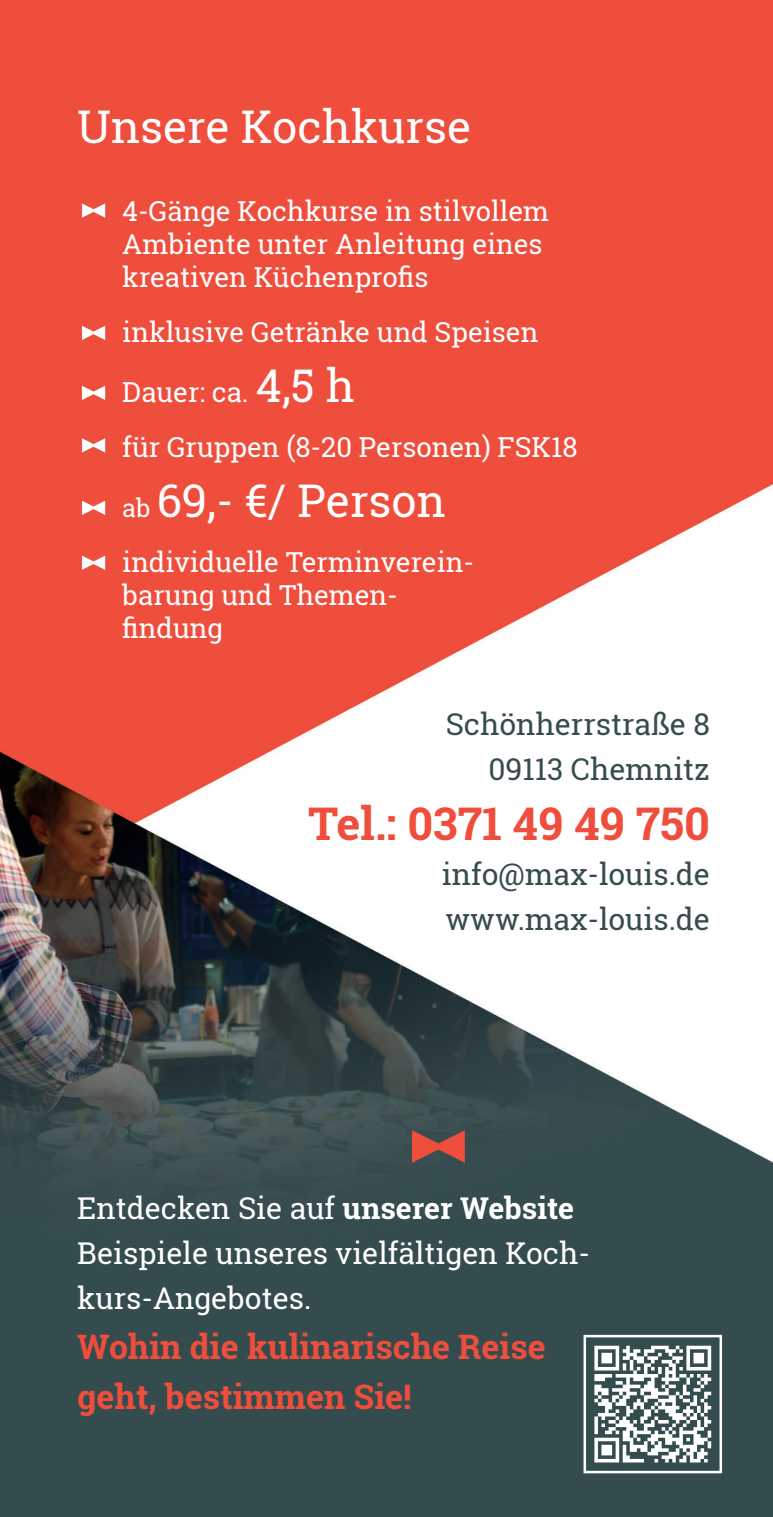
<style>
.page{position:relative;width:773px;height:1517px;background:#fff}
.page>*{position:absolute;margin:0;border:0;box-sizing:border-box;transform-origin:0 0}
.t1{font:45px "Roboto Slab";color:#fff}
.t2{font:700 45px "Roboto Slab";color:#ef4e3c}
.t3{font:700 33.75px/50px "Roboto Slab";color:#ef4e3c}
.t4{font:30px/45px "Roboto Slab";color:#fff}
.t5{font:30px/45px "Roboto Slab";color:#364c4e;text-align:right}
.t6{font:27.5px/33px "Roboto Slab";color:#fff}
.s1{font-size:45px}
.s2{font-size:25px}
.s3{font-weight:700}
</style>
<div class="page">
<img style="left:0;top:0;width:772px;height:1517px">
<svg style="left:412px;top:1130px;width:53px;height:32px;background:#a54d43"></svg>
<svg style="left:82px;top:203px;width:23px;height:15px"></svg>
<svg style="left:82px;top:326px;width:23px;height:14px"></svg>
<svg style="left:82px;top:386px;width:23px;height:14px"></svg>
<svg style="left:82px;top:438px;width:23px;height:14px"></svg>
<svg style="left:82px;top:501px;width:23px;height:14px"></svg>
<svg style="left:82px;top:555px;width:23px;height:15px"></svg>
<div style="left:583px;top:1334px;width:139px;height:139px;border:2px solid #fff"></div>
<svg style="left:594px;top:1345px;width:117px;height:117px"></svg>
<h1 class="t1" style="left:77px;top:95px;width:395px">Unsere Kochkurse</h1>
<p class="t6" style="left:122px;top:194px;width:428px">4-Gänge Kochkurse in stilvollem<br>Ambiente unter Anleitung eines kreativen Küchenprofis</p>
<p class="t6" style="left:122px;top:301px;width:417px;line-height:60px">inklusive Getränke und Speisen<br>Dauer: ca. <span class="s1">4,5 h</span></p>
<p class="t6" style="left:122px;top:430px;width:456px">für Gruppen (8-20 Personen) FSK18</p>
<h1 class="t1" style="left:122px;top:469px;width:325px"><span class="s2">ab</span> 69,- €/ Person</h1>
<p class="t6" style="left:122px;top:545px;width:353px">individuelle Terminverein&shy;barung und Themen&shy;findung</p>
<p class="t5" style="left:445px;top:701px;width:266px">Schönherrstraße 8<br>09113 Chemnitz</p>
<h1 class="t2" style="left:308px;top:792px;width:403px">Tel.: 0371 49 49 750</h1>
<p class="t5" style="left:441px;top:851px;width:270px;text-align:left">info@max-louis.de www.max-louis.de</p>
<p class="t4" style="left:77px;top:1185px;width:514px">Entdecken Sie auf <span class="s3">unserer Website<br></span>Beispiele unseres vielfältigen Koch&shy;kurs-Angebotes.</p>
<p class="t3" style="left:77px;top:1321px;width:470px">Wohin die kulinarische Reise geht, bestimmen Sie!</p>
</div>
